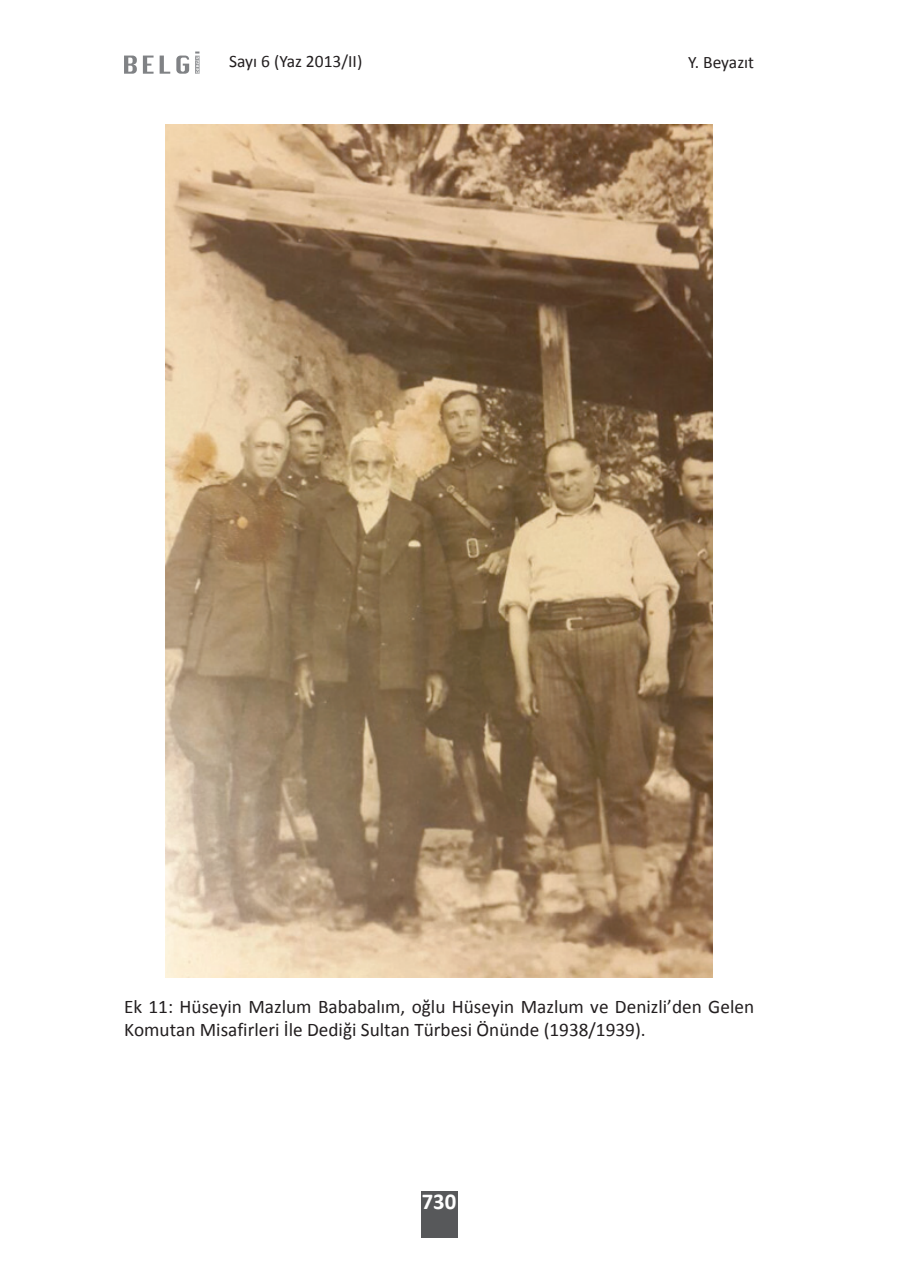
<style>
.page{position:relative;width:903px;height:1275px;background:#fff}
.page>*{position:absolute;margin:0;border:0;box-sizing:border-box;transform-origin:0 0}
.t1{font:700 22.75px "Calibri";color:#fff}
.t2{font:19.25px/23.1px "Calibri";color:#231f20}
.t3{font:17.5px "Calibri";color:#231f20}
</style>
<div class="page">
<svg style="left:124px;top:52px;width:75px;height:22px"></svg>
<div style="left:421px;top:1191px;width:36px;height:47px;background:#57585a"></div>
<img style="left:166px;top:124px;width:546px;height:853px">
<p class="t3" style="left:229px;top:51px;width:135px">Sayı 6 (Yaz 2013/II)</p>
<p class="t3" style="left:688px;top:51px;width:67px">Y. Beyazıt</p>
<p class="t2" style="left:124px;top:995px;width:632px">Ek 11: Hüseyin Mazlum Bababalım, oğlu Hüseyin Mazlum ve Denizli’den Gelen<br>Komutan Misafirleri İle Dediği Sultan Türbesi Önünde (1938/1939).</p>
<p class="t1" style="left:422px;top:1186px;width:36px">730</p>
</div>
